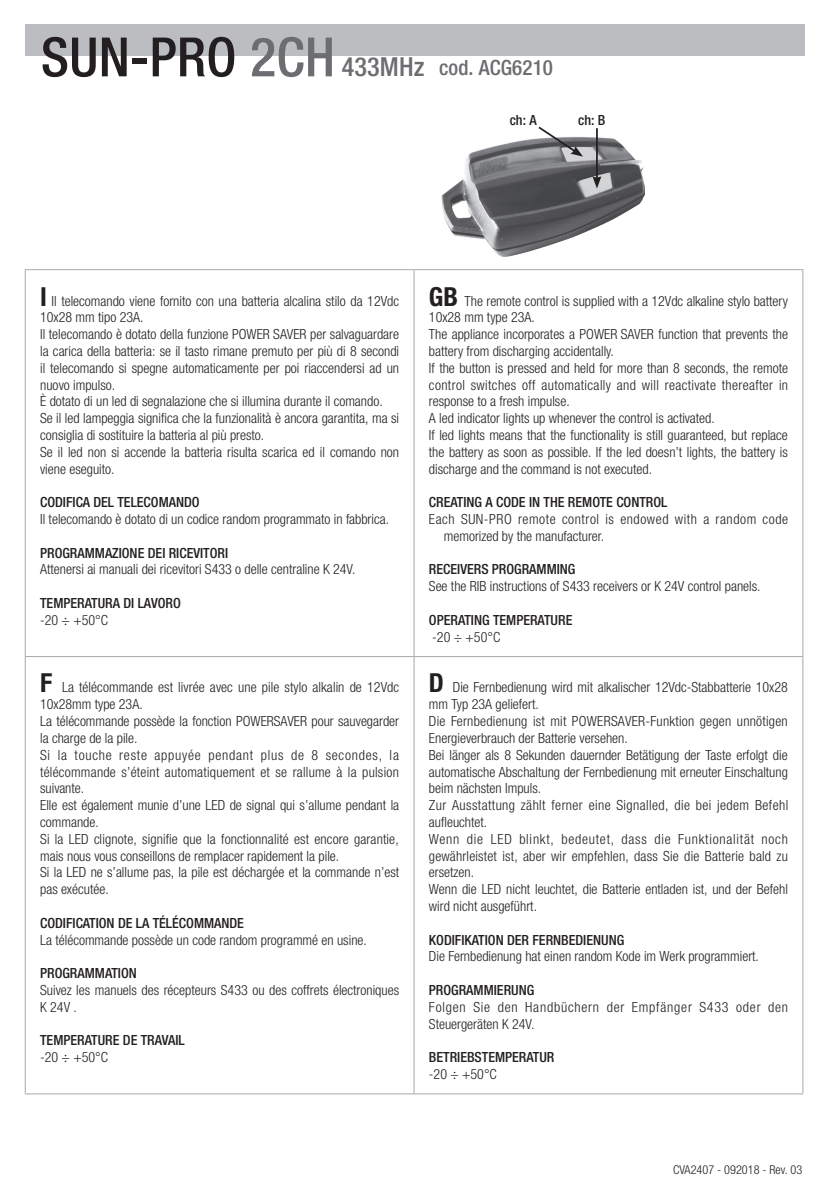
<style>
.page{position:relative;width:829px;height:1186px;background:#fff}
.page>*{position:absolute;margin:0;border:0;box-sizing:border-box;transform-origin:0 0}
.t1{font:500 condensed 21px "Helvetica Neue";letter-spacing:.005em;color:#6c6d70}
.t2{font:300 condensed 14px/16.8px "Helvetica Neue";color:#231f20}
.t3{font:500 condensed 14px "Helvetica Neue";color:#231f20}
.t4{font:300 condensed 14px/16.8px "Helvetica Neue";letter-spacing:.04em;color:#231f20}
.t5{font:300 condensed 14px/16.8px "Helvetica Neue";letter-spacing:.055em;color:#231f20}
.t6{font:300 condensed 12.25px "Helvetica Neue";color:#231f20}
.s1{font-size:54.25px;color:#231f20}
.s2{font-size:54.25px}
.s3{font-size:26.25px}
.s4{font-weight:700;font-size:26.25px}
</style>
<div class="page">
<div style="left:25px;top:25px;width:779px;height:31px;background:#bcbdc0"></div>
<hr style="left:25px;top:269px;width:389px;height:1px;background:#a8a9ad">
<hr style="left:25px;top:270px;width:1px;height:386px;background:#a8a9ad">
<hr style="left:414px;top:269px;width:389px;height:1px;background:#a8a9ad">
<hr style="left:413px;top:270px;width:1px;height:386px;background:#a8a9ad">
<hr style="left:802px;top:270px;width:1px;height:386px;background:#a8a9ad">
<hr style="left:25px;top:656px;width:389px;height:1px;background:#a8a9ad">
<hr style="left:25px;top:657px;width:1px;height:436px;background:#a8a9ad">
<hr style="left:414px;top:656px;width:389px;height:1px;background:#a8a9ad">
<hr style="left:413px;top:657px;width:1px;height:436px;background:#a8a9ad">
<hr style="left:802px;top:657px;width:1px;height:436px;background:#a8a9ad">
<hr style="left:25px;top:1093px;width:389px;height:1px;background:#a8a9ad">
<hr style="left:414px;top:1093px;width:389px;height:1px;background:#a8a9ad">
<img style="left:441px;top:136px;width:203px;height:121px">
<hr style="left:596px;top:128px;width:1px;height:51px;background:#231f20">
<svg style="left:592px;top:176px;width:9px;height:13px"></svg>
<svg style="left:536px;top:126px;width:47px;height:31px"></svg>
<h1 class="t1" style="left:41px;top:55px;width:513px"><span class="s1">SUN-PRO</span> <span class="s2">2CH</span> <span class="s3">433MHz</span> cod. ACG6210</h1>
<p class="t3" style="left:509px;top:112px;width:28px">ch: A</p>
<p class="t3" style="left:578px;top:112px;width:29px">ch: B</p>
<p class="t2" style="left:40px;top:292px;width:360px"><span class="s4">I</span> Il telecomando viene fornito con una batteria alcalina stilo da 12Vdc 10x28 mm tipo 23A.<br>Il telecomando è dotato della funzione POWER SAVER per salvaguardare la carica della batteria: se il tasto rimane premuto per più di 8 secondi il telecomando si spegne automaticamente per poi riaccendersi ad un nuovo impulso.<br>È dotato di un led di segnalazione che si illumina durante il comando.<br>Se il led lampeggia significa che la funzionalità è ancora garantita, ma si consiglia di sostituire la batteria al più presto.<br>Se il led non si accende la batteria risulta scarica ed il comando non viene eseguito.</p>
<p class="t3" style="left:40px;top:494px;width:161px">CODIFICA DEL TELECOMANDO</p>
<p class="t2" style="left:40px;top:510px;width:350px">Il telecomando è dotato di un codice random programmato in fabbrica.</p>
<p class="t3" style="left:40px;top:544px;width:189px">PROGRAMMAZIONE DEI RICEVITORI</p>
<p class="t2" style="left:40px;top:561px;width:317px">Attenersi ai manuali dei ricevitori S433 o delle centraline K 24V.</p>
<p class="t3" style="left:40px;top:595px;width:142px">TEMPERATURA DI LAVORO</p>
<p class="t2" style="left:40px;top:611px;width:69px">-20 ÷ +50°C</p>
<p class="t2" style="left:40px;top:679px;width:360px"><span class="s4">F</span> La télécommande est livrée avec une pile stylo alkalin de 12Vdc 10x28mm type 23A.<br>La télécommande possède la fonction POWERSAVER pour sauvegarder la charge de la pile.<br>Si la touche reste appuyée pendant plus de 8 secondes, la télécommande s’éteint automatiquement et se rallume à la pulsion suivante.<br>Elle est également munie d’une LED de signal qui s’allume pendant la commande.<br>Si la LED clignote, signifie que la fonctionnalité est encore garantie, mais nous vous conseillons de remplacer rapidement la pile.<br>Si la LED ne s’allume pas, la pile est déchargée et la commande n’est pas exécutée.</p>
<p class="t3" style="left:40px;top:914px;width:205px">CODIFICATION DE LA TÉLÉCOMMANDE</p>
<p class="t2" style="left:40px;top:931px;width:328px">La télécommande possède un code random programmé en usine.</p>
<p class="t3" style="left:40px;top:964px;width:98px">PROGRAMMATION</p>
<p class="t2" style="left:40px;top:981px;width:360px">Suivez les manuels des récepteurs S433 ou des coffrets électroniques<br>K 24V .</p>
<p class="t3" style="left:40px;top:1032px;width:146px">TEMPERATURE DE TRAVAIL</p>
<p class="t2" style="left:40px;top:1048px;width:69px">-20 ÷ +50°C</p>
<p class="t2" style="left:429px;top:292px;width:360px"><span class="s4">GB</span> The remote control is supplied with a 12Vdc alkaline stylo battery 10x28 mm type 23A.<br>The appliance incorporates a POWER SAVER function that prevents the battery from discharging accidentally.<br>If the button is pressed and held for more than 8 seconds, the remote control switches off automatically and will reactivate thereafter in response to a fresh impulse.<br>A led indicator lights up whenever the control is activated.<br>If led lights means that the functionality is still guaranteed, but replace the battery as soon as possible. If the led doesn’t lights, the battery is discharge and the command is not executed.</p>
<p class="t3" style="left:429px;top:494px;width:240px">CREATING A CODE IN THE REMOTE CONTROL</p>
<p class="t4" style="left:444px;top:510px;width:346px;text-indent:-15px">Each SUN-PRO remote control is endowed with a random code memorized by the manufacturer.</p>
<p class="t3" style="left:429px;top:561px;width:148px">RECEIVERS PROGRAMMING</p>
<p class="t2" style="left:429px;top:578px;width:333px">See the RIB instructions of S433 receivers or K 24V control panels.</p>
<p class="t3" style="left:429px;top:611px;width:145px">OPERATING TEMPERATURE</p>
<p class="t2" style="left:432px;top:628px;width:69px">-20 ÷ +50°C</p>
<p class="t2" style="left:429px;top:679px;width:361px"><span class="s4">D</span> Die Fernbedienung wird mit alkalischer 12Vdc-Stabbatterie 10x28 mm Typ 23A geliefert.<br>Die Fernbedienung ist mit POWERSAVER-Funktion gegen unnötigen Energieverbrauch der Batterie versehen.<br>Bei länger als 8 Sekunden dauernder Betätigung der Taste erfolgt die automatische Abschaltung der Fernbedienung mit erneuter Einschaltung beim nächsten Impuls.<br>Zur Ausstattung zählt ferner eine Signalled, die bei jedem Befehl aufleuchtet.<br>Wenn die LED blinkt, bedeutet, dass die Funktionalität noch gewährleistet ist, aber wir empfehlen, dass Sie die Batterie bald zu ersetzen.<br>Wenn die LED nicht leuchtet, die Batterie entladen ist, und der Befehl wird nicht ausgeführt.</p>
<p class="t3" style="left:429px;top:931px;width:197px">KODIFIKATION DER FERNBEDIENUNG</p>
<p class="t2" style="left:429px;top:948px;width:331px">Die Fernbedienung hat einen random Kode im Werk programmiert.</p>
<p class="t3" style="left:429px;top:981px;width:107px">PROGRAMMIERUNG</p>
<p class="t5" style="left:429px;top:998px;width:360px">Folgen Sie den Handbüchern der Empfänger S433 oder den<br>Steuergeräten K 24V.</p>
<p class="t3" style="left:429px;top:1048px;width:127px">BETRIEBSTEMPERATUR</p>
<p class="t2" style="left:429px;top:1065px;width:69px">-20 ÷ +50°C</p>
<p class="t6" style="left:673px;top:1163px;width:131px">CVA2407 - 092018 - Rev. 03</p>
</div>
